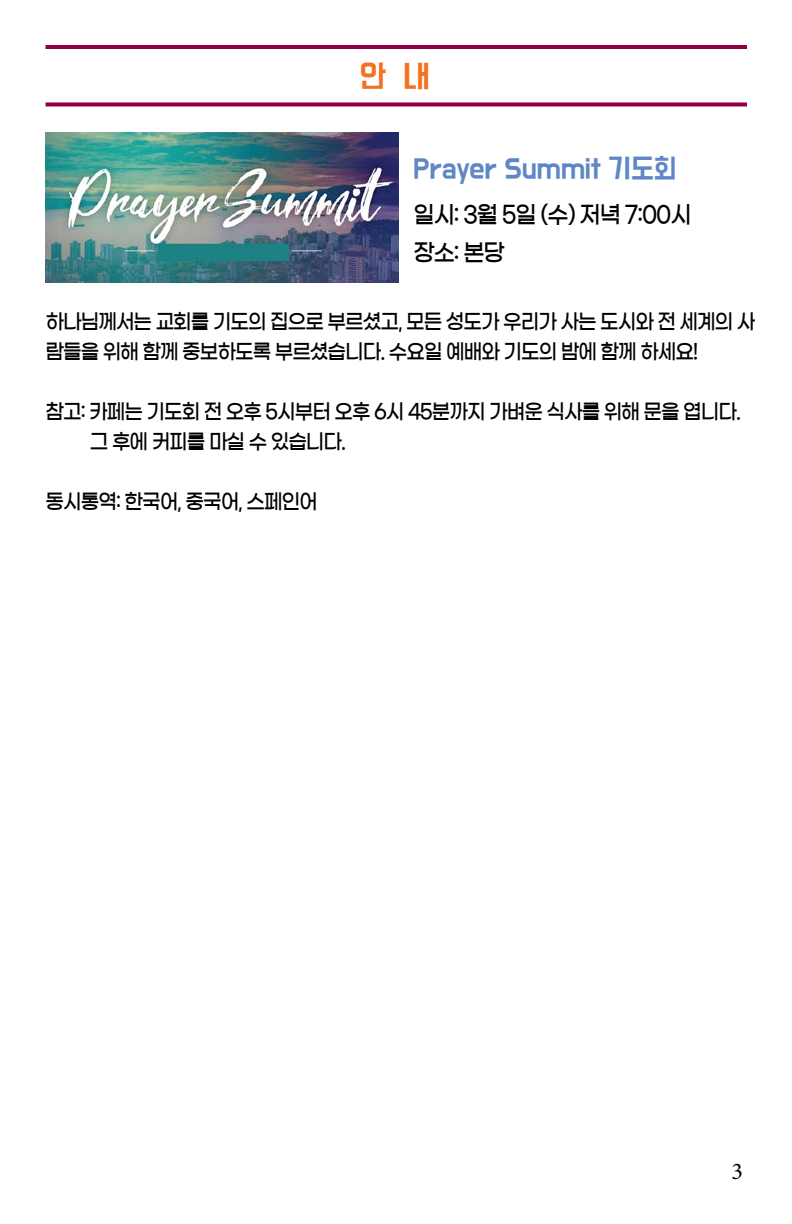
<style>
.page{position:relative;width:792px;height:1224px;background:#fff}
.page>*{position:absolute;margin:0;border:0;box-sizing:border-box;transform-origin:0 0}
.t1{font:28px "BM Do Hyeon";color:#f37121}
.t2{font:24px/38px "Gmarket Sans TTF Medium";letter-spacing:-.05em;color:#000;scale:.92 1}
.t3{font:24px "BM Do Hyeon";letter-spacing:-.01em;color:#6087c5}
.t4{font:24px "Minion Pro";color:#000}
.t5{font:21px/30px "Gmarket Sans TTF Medium";letter-spacing:-.05em;color:#000;scale:.92 1}
</style>
<div class="page">
<hr style="left:46px;top:45px;width:701px;height:4px;background:#930041">
<svg style="left:46px;top:102px;width:701px;height:4px;background:#9f1e57"></svg>
<img style="left:46px;top:132px;width:352px;height:150px">
<h1 class="t1" style="left:359px;top:61px;width:72px">안 내</h1>
<p class="t3" style="left:414px;top:156px;width:265px">Prayer Summit 기도회</p>
<p class="t2" style="left:414px;top:197px;width:304px">일시: 3월 5일 (수) 저녁 7:00시 장소: 본당</p>
<p class="t5" style="left:46px;top:307px;width:773px">하나님께서는 교회를 기도의 집으로 부르셨고, 모든 성도가 우리가 사는 도시와 전 세계의 사 람들을 위해 함께 중보하도록 부르셨습니다. 수요일 예배와 기도의 밤에 함께 하세요!</p>
<p class="t5" style="left:90px;top:397px;width:709px;text-indent:-44px">참고: 카페는 기도회 전 오후 5시부터 오후 6시 45분까지 가벼운 식사를 위해 문을 엽니다. 그 후에 커피를 마실 수 있습니다.</p>
<p class="t5" style="left:46px;top:487px;width:298px">동시통역: 한국어, 중국어, 스페인어</p>
<p class="t4" style="left:732px;top:1156px;width:13px">3</p>
</div>
